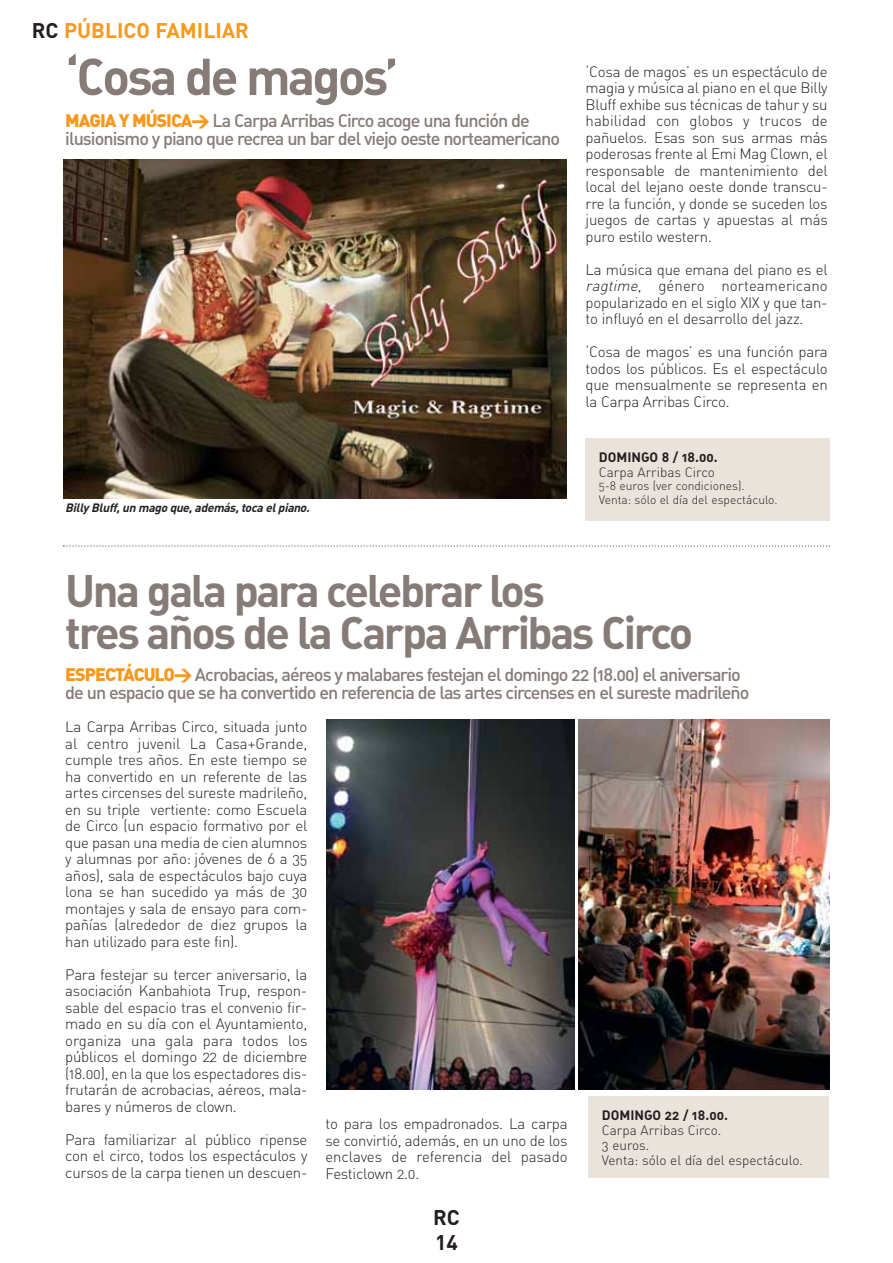
<style>
.page{position:relative;width:893px;height:1263px;background:#fff}
.page>*{position:absolute;margin:0;border:0;box-sizing:border-box;transform-origin:0 0}
.t1{font:51px "DIN Bold Alternate";letter-spacing:-.055em;color:#867b77}
.t2{font:45px/42px "DIN Bold Alternate";letter-spacing:-.055em;color:#867b77}
.t3{font:700 21px "DIN";color:#f8981d}
.t4{font:700 21px/25.5px "DIN";color:#231f20}
.t5{font:18px/18px "DIN Medium Alternate";letter-spacing:-.055em;color:#867b77}
.t6{font:15px/16.5px "DIN Light Alternate";letter-spacing:-.015em;color:#231f20;text-align:justify}
.t7{font:13.5px/15px "DIN Light Alternate";color:#231f20}
.t8{font:13.5px "DIN Bold Alternate";color:#231f20}
.t9{font:12px/13.5px "DIN Light Alternate";color:#231f20}
.t10{font:italic 12px "DIN Bold Alternate";color:#231f20}
.s1{color:#231f20}
.s2{font-family:"DIN";font-weight:900;color:#f8981d}
.s3{font-style:italic}
</style>
<div class="page">
<img style="left:64px;top:160px;width:503px;height:338px">
<div style="left:585px;top:438px;width:244px;height:82px;background:#e9e3db"></div>
<svg style="left:63px;top:545px;width:767px;height:2px"></svg>
<div style="left:588px;top:1096px;width:241px;height:82px;background:#e9e3db"></div>
<img style="left:578px;top:719px;width:251px;height:370px">
<img style="left:326px;top:719px;width:249px;height:370px">
<h3 class="t3" style="left:32px;top:23px;width:219px"><span class="s1">RC</span> PÚBLICO FAMILIAR</h3>
<h1 class="t1" style="left:65px;top:59px;width:335px">‘Cosa de magos’</h1>
<p class="t5" style="left:65px;top:113px;width:496px"><span class="s2">MAGIA Y MÚSICA&gt;</span> La Carpa Arribas Circo acoge una función de ilusionismo y piano que recrea un bar del viejo oeste norteamericano</p>
<p class="t10" style="left:65px;top:504px;width:248px">Billy Bluff,un mago que,además,toca elpiano.</p>
<p class="t6" style="left:586px;top:65px;width:244px">‘Cosa de magos’ es un espectáculo de magia y música al piano en el que Billy Bluff exhibe sus técnicas de tahur y su habilidad con globos y trucos de pañuelos. Esas son sus armas más poderosas frente al Emi Mag Clown, el responsable de mantenimiento del local del lejano oeste donde transcu&shy;rre la función, y donde se suceden los juegos de cartas y apuestas al más puro estilo western.</p>
<p class="t6" style="left:586px;top:263px;width:244px">La música que emana del piano es el <span class="s3">ragtime</span>, género norteamericano popularizado en el siglo XIX y que tan&shy;to influyó en el desarrollo del jazz.</p>
<p class="t6" style="left:586px;top:345px;width:244px">‘Cosa de magos’ es una función para todos los públicos. Es el espectáculo que mensualmente se representa en la Carpa Arribas Circo.</p>
<p class="t8" style="left:599px;top:452px;width:121px">DOMINGO 8 / 18.00.</p>
<p class="t7" style="left:599px;top:466px;width:118px">Carpa Arribas Circo</p>
<p class="t9" style="left:599px;top:481px;width:180px">5-8 euros (ver condiciones).<br>Venta: sólo el día del espectáculo.</p>
<h2 class="t2" style="left:65px;top:575px;width:629px">Una gala para celebrar los<br>tres años de la Carpa Arribas Circo</h2>
<p class="t5" style="left:65px;top:667px;width:685px"><span class="s2">ESPECTÁCULO&gt;</span> Acrobacias, aéreos y malabares festejan el domingo 22 (18.00) el aniversario de un espacio que se ha convertido en referencia de las artes circenses en el sureste madrileño</p>
<p class="t6" style="left:65px;top:721px;width:244px">La Carpa Arribas Circo, situada junto al centro juvenil La Casa+Grande, cumple tres años. En este tiempo se ha convertido en un referente de las artes circenses del sureste madrileño, en su triple vertiente: como Escuela de Circo (un espacio formativo por el que pasan una media de cien alumnos y alumnas por año: jóvenes de 6 a 35 años), sala de espectáculos bajo cuya lona se han sucedido ya más de 30 montajes y sala de ensayo para com&shy;pañías (alrededor de diez grupos la han utilizado para este fin).</p>
<p class="t6" style="left:65px;top:968px;width:244px">Para festejar su tercer aniversario, la asociación Kanbahiota Trup, respon&shy;sable del espacio tras el convenio fir&shy;mado en su día con el Ayuntamiento, organiza una gala para todos los públicos el domingo 22 de diciembre (18.00), en la que los espectadores dis&shy;frutarán de acrobacias, aéreos, mala&shy;bares y números de clown.</p>
<p class="t6" style="left:65px;top:1133px;width:244px">Para familiarizar al público ripense con el circo, todos los espectáculos y cursos de la carpa tienen un descuen-</p>
<p class="t6" style="left:325px;top:1117px;width:244px">to para los empadronados. La carpa se convirtió, además, en un uno de los enclaves de referencia del pasado Festiclown 2.0.</p>
<h3 class="t4" style="left:433px;top:1206px;width:28px">RC<br>14</h3>
<p class="t8" style="left:602px;top:1110px;width:128px">DOMINGO 22 / 18.00.</p>
<p class="t7" style="left:602px;top:1124px;width:203px">Carpa Arribas Circo.<br>3 euros.<br>Venta: sólo el día del espectáculo.</p>
</div>
